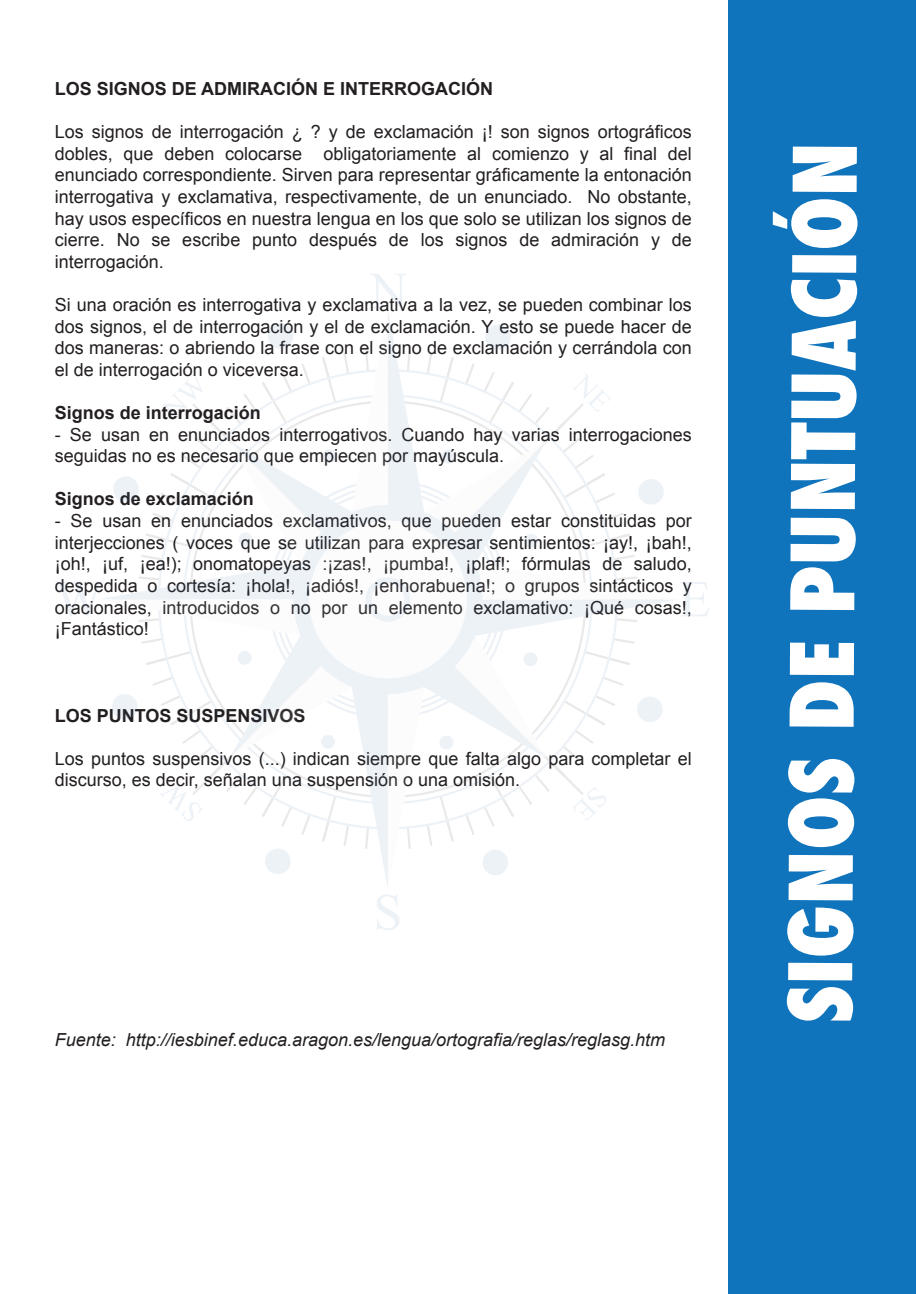
<style>
.page{position:relative;width:918px;height:1294px;background:#fff}
.page>*{position:absolute;margin:0;border:0;box-sizing:border-box;transform-origin:0 0}
.t1{font:800 condensed 84.9px "Futura";letter-spacing:-.01em;color:#fff}
.t2{font:18px/21.6px "Arial";color:#231f20;text-align:justify}
.t3{font:700 18px "Arial";color:#231f20}
.t4{font:italic 18px "Arial";color:#231f20}
</style>
<div class="page">
<div style="left:728px;top:0;width:188px;height:1294px;background:#1074bc"></div>
<svg style="left:55px;top:274px;width:654px;height:656px"></svg>
<p class="t3" style="left:55px;top:77px;width:440px">LOS SIGNOS DE ADMIRACIÓN E INTERROGACIÓN</p>
<p class="t2" style="left:55px;top:121px;width:638px">Los signos de interrogación ¿ ? y de exclamación ¡! son signos ortográficos dobles, que deben colocarse obligatoriamente al comienzo y al final del enunciado correspondiente. Sirven para representar gráficamente la entonación interrogativa y exclamativa, respectivamente, de un enunciado. No obstante, hay usos específicos en nuestra lengua en los que solo se utilizan los signos de cierre. No se escribe punto después de los signos de admiración y de interrogación.</p>
<p class="t2" style="left:55px;top:294px;width:639px">Si una oración es interrogativa y exclamativa a la vez, se pueden combinar los dos signos, el de interrogación y el de exclamación. Y esto se puede hacer de dos maneras: o abriendo la frase con el signo de exclamación y cerrándola con el de interrogación o viceversa.</p>
<p class="t3" style="left:55px;top:401px;width:208px">Signos de interrogación</p>
<p class="t2" style="left:55px;top:424px;width:638px">- Se usan en enunciados interrogativos. Cuando hay varias interrogaciones seguidas no es necesario que empiecen por mayúscula.</p>
<p class="t3" style="left:55px;top:487px;width:201px">Signos de exclamación</p>
<p class="t2" style="left:55px;top:510px;width:639px">- Se usan en enunciados exclamativos, que pueden estar constituidas por interjecciones ( voces que se utilizan para expresar sentimientos: ¡ay!, ¡bah!, ¡oh!, ¡uf, ¡ea!); onomatopeyas :¡zas!, ¡pumba!, ¡plaf!; fórmulas de saludo, despedida o cortesía: ¡hola!, ¡adiós!, ¡enhorabuena!; o grupos sintácticos y oracionales, introducidos o no por un elemento exclamativo: ¡Qué cosas!, ¡Fantástico!</p>
<p class="t3" style="left:55px;top:703px;width:252px">LOS PUNTOS SUSPENSIVOS</p>
<p class="t2" style="left:55px;top:748px;width:639px">Los puntos suspensivos (...) indican siempre que falta algo para completar el discurso, es decir, señalan una suspensión o una omisión.</p>
<p class="t4" style="left:55px;top:1027px;width:612px">Fuente: http://iesbinef.educa.aragon.es/lengua/ortografia/reglas/reglasg.htm</p>
<h1 class="t1" style="left:765px;top:1023px;width:883px;rotate:-90deg">SIGNOS DE PUNTUACIÓN</h1>
</div>
